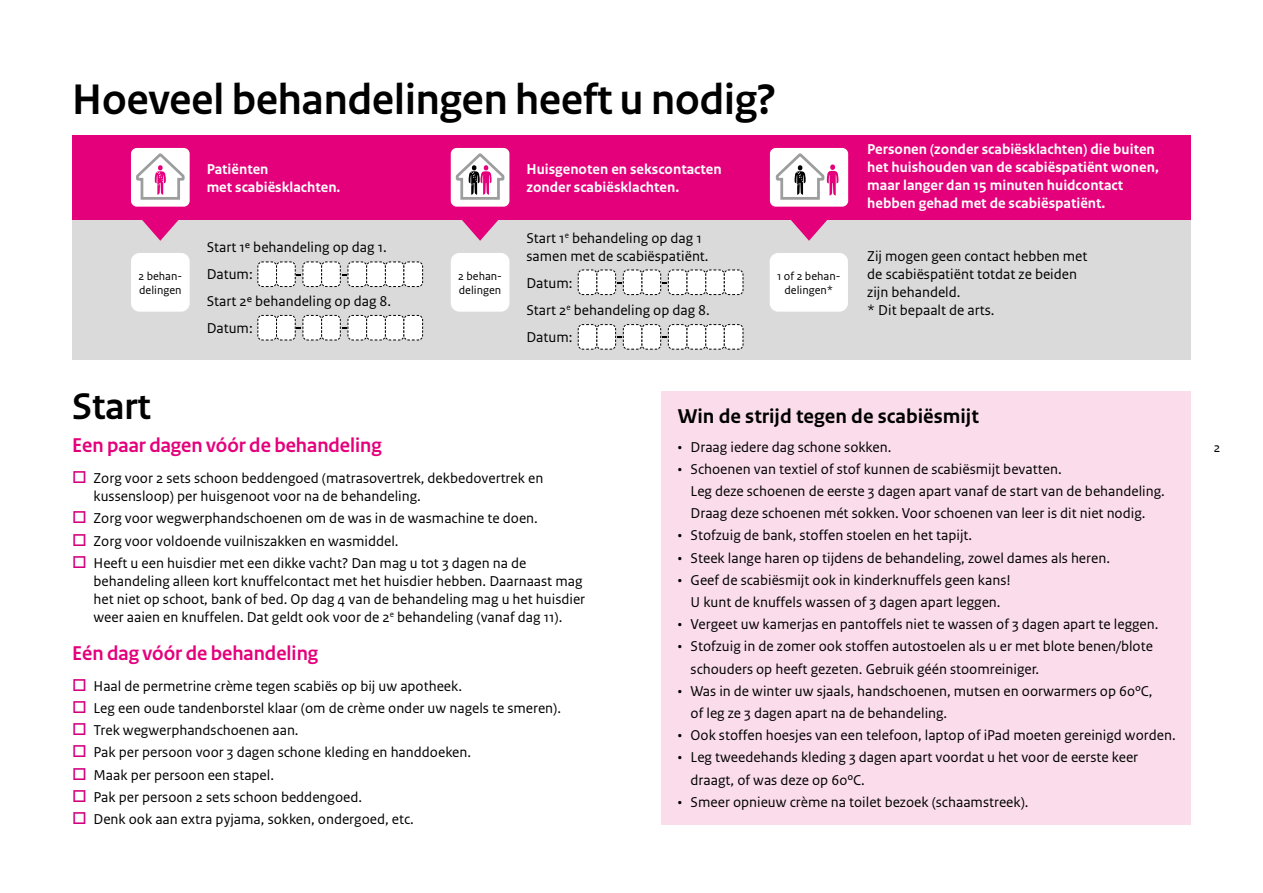
<style>
.page{position:relative;width:1263px;height:893px;background:#fff}
.page>*{position:absolute;margin:0;border:0;box-sizing:border-box;transform-origin:0 0}
.t1{font:700 45px "Rijksoverheid Sans Heading";color:#000}
.t2{font:700 39px "Rijksoverheid Sans Heading";color:#000}
.t3{font:700 21px "Rijksoverheid Sans Heading";color:#e5007b}
.t4{font:700 21px "Rijksoverheid Sans Text";color:#000}
.t5{font:15px/22.2px "Rijksoverheid Sans Text";color:#000}
.t6{font:700 15px/18px "Rijksoverheid Sans Text";color:#fff}
.t7{font:13.5px "Rijksoverheid Sans Text TT";color:#000}
.t8{font:12px/13.5px "Rijksoverheid Sans Text";color:#000}
</style>
<div class="page">
<div style="left:72px;top:219px;width:1119px;height:141px;background:#dadada"></div>
<div style="left:72px;top:135px;width:1119px;height:84px;background:#e5007b"></div>
<svg style="left:142px;top:219px;width:37px;height:22px"></svg>
<svg style="left:461px;top:219px;width:38px;height:22px"></svg>
<svg style="left:790px;top:219px;width:38px;height:22px"></svg>
<div style="left:131px;top:148px;width:59px;height:59px;background:#fff;border-radius:6px"></div>
<svg style="left:136px;top:153px;width:49px;height:47px"></svg>
<div style="left:451px;top:148px;width:58px;height:59px;background:#fff;border-radius:6px"></div>
<svg style="left:455px;top:153px;width:50px;height:47px"></svg>
<div style="left:770px;top:148px;width:78px;height:59px;background:#fff;border-radius:6px"></div>
<svg style="left:775px;top:153px;width:64px;height:47px"></svg>
<div style="left:131px;top:253px;width:59px;height:59px;background:#fff;border-radius:9px"></div>
<div style="left:451px;top:253px;width:58px;height:59px;background:#fff;border-radius:9px"></div>
<div style="left:770px;top:253px;width:78px;height:59px;background:#fff;border-radius:9px"></div>
<svg style="left:257px;top:261px;width:166px;height:26px;background:#e4e4e4"></svg>
<svg style="left:257px;top:315px;width:166px;height:26px;background:#e4e4e4"></svg>
<svg style="left:577px;top:269px;width:167px;height:26px;background:#e4e4e4"></svg>
<svg style="left:577px;top:324px;width:167px;height:26px;background:#e4e4e4"></svg>
<div style="left:661px;top:391px;width:530px;height:68px;background:#fadceb"></div>
<div style="left:661px;top:436px;width:530px;height:110px;background:#fadceb"></div>
<div style="left:661px;top:525px;width:530px;height:66px;background:#fadceb"></div>
<div style="left:661px;top:591px;width:530px;height:66px;background:#fadceb"></div>
<div style="left:661px;top:614px;width:530px;height:88px;background:#fadceb"></div>
<div style="left:661px;top:702px;width:530px;height:66px;background:#fadceb"></div>
<div style="left:661px;top:725px;width:530px;height:88px;background:#fadceb"></div>
<div style="left:661px;top:769px;width:530px;height:55px;background:#fadceb"></div>
<h1 class="t1" style="left:72px;top:74px;width:705px">Hoeveel behandelingen heeft u nodig?</h1>
<p class="t8" style="left:138px;top:270px;width:45px">2 behan&shy;delingen</p>
<p class="t6" style="left:207px;top:161px;width:135px">Patiënten<br>met scabiësklachten.</p>
<p class="t5" style="left:207px;top:234px;width:186px;line-height:27px">Start 1e behandeling op dag 1.<br>Datum:<br>Start 2e behandeling op dag 8.<br>Datum:</p>
<p class="t8" style="left:458px;top:270px;width:45px">2 behan&shy;delingen</p>
<p class="t6" style="left:526px;top:161px;width:197px">Huisgenoten en sekscontacten zonder scabiësklachten.</p>
<p class="t5" style="left:526px;top:230px;width:184px;line-height:18px">Start 1<sup>e</sup> behandeling op dag 1 samen met de scabiëspatiënt.</p>
<p class="t5" style="left:526px;top:270px;width:185px;line-height:27px">Datum:<br>Start 2<sup>e</sup> behandeling op dag 8.<br>Datum:</p>
<p class="t8" style="left:777px;top:270px;width:65px;text-align:center">1 of 2 behan - delingen*</p>
<p class="t6" style="left:867px;top:141px;width:293px">Personen (zonder scabiësklachten) die buiten het huishouden van de scabiëspatiënt wonen, maar langer dan 15 minuten huidcontact hebben gehad met de scabiëspatiënt.</p>
<p class="t5" style="left:867px;top:248px;width:222px;line-height:18px">Zij mogen geen contact hebben met de scabiëspatiënt totdat ze beiden zijn behandeld.<br>* Dit bepaalt de arts.</p>
<h2 class="t2" style="left:72px;top:384px;width:80px">Start</h2>
<h3 class="t3" style="left:72px;top:434px;width:311px">Een paar dagen vóór de behandeling</h3>
<p class="t5" style="left:94px;top:469px;width:451px;line-height:18px">Zorg voor 2 sets schoon beddengoed (matrasovertrek, dekbedovertrek en kussensloop) per huisgenoot voor na de behandeling.</p>
<p class="t5" style="left:94px;top:508px;width:446px">Zorg voor wegwerphandschoenen om de was in de wasmachine te doen.<br>Zorg voor voldoende vuilniszakken en wasmiddel.<br>Heeft u een huisdier met een dikke vacht? Dan mag u tot 3 dagen na de</p>
<p class="t5" style="left:94px;top:572px;width:493px;line-height:18px">behandeling alleen kort knuffelcontact met het huisdier hebben. Daarnaast mag het niet op schoot, bank of bed. Op dag 4 van de behandeling mag u het huisdier weer aaien en knuffelen. Dat geldt ook voor de 2<sup>e</sup> behandeling (vanaf dag 11).</p>
<h3 class="t3" style="left:72px;top:641px;width:247px">Eén dag vóór de behandeling</h3>
<p class="t5" style="left:94px;top:675px;width:469px">Haal de permetrine crème tegen scabiës op bij uw apotheek.<br>Leg een oude tandenborstel klaar (om de crème onder uw nagels te smeren).<br>Trek wegwerphandschoenen aan.<br>Pak per persoon voor 3 dagen schone kleding en handdoeken.<br>Maak per persoon een stapel.<br>Pak per persoon 2 sets schoon beddengoed.<br>Denk ook aan extra pyjama, sokken, ondergoed, etc.</p>
<h3 class="t4" style="left:678px;top:405px;width:303px">Win de strijd tegen de scabiësmijt</h3>
<p class="t5" style="left:678px;top:436px;width:215px">• Draag iedere dag schone sokken.</p>
<p class="t5" style="left:691px;top:458px;width:476px;text-indent:-13px">• Schoenen van textiel of stof kunnen de scabiësmijt bevatten.<br>Leg deze schoenen de eerste 3 dagen apart vanaf de start van de behandeling.<br>Draag deze schoenen mét sokken. Voor schoenen van leer is dit niet nodig.</p>
<p class="t5" style="left:678px;top:525px;width:296px">• Stofzuig de bank, stoffen stoelen en het tapijt.</p>
<p class="t5" style="left:678px;top:547px;width:434px">• Steek lange haren op tijdens de behandeling, zowel dames als heren.</p>
<p class="t5" style="left:678px;top:569px;width:334px;text-align:center">• Geef de scabiësmijt ook in kinderknuffels geen kans!<br>U kunt de knuffels wassen of 3 dagen apart leggen.</p>
<p class="t5" style="left:678px;top:613px;width:482px">• Vergeet uw kamerjas en pantoffels niet te wassen of 3 dagen apart te leggen.</p>
<p class="t5" style="left:691px;top:636px;width:464px;text-indent:-13px">• Stofzuig in de zomer ook stoffen autostoelen als u er met blote benen/blote schouders op heeft gezeten. Gebruik géén stoomreiniger.</p>
<p class="t5" style="left:691px;top:680px;width:463px;text-indent:-13px">• Was in de winter uw sjaals, handschoenen, mutsen en oorwarmers op 60ºC, of leg ze 3 dagen apart na de behandeling.</p>
<p class="t5" style="left:678px;top:724px;width:499px">• Ook stoffen hoesjes van een telefoon, laptop of iPad moeten gereinigd worden.</p>
<p class="t5" style="left:691px;top:747px;width:449px;text-indent:-13px">• Leg tweedehands kleding 3 dagen apart voordat u het voor de eerste keer draagt, of was deze op 60ºC.</p>
<p class="t5" style="left:678px;top:791px;width:352px">• Smeer opnieuw crème na toilet bezoek (schaamstreek).</p>
<p class="t7" style="left:1214px;top:441px;width:8px">2</p>
</div>
